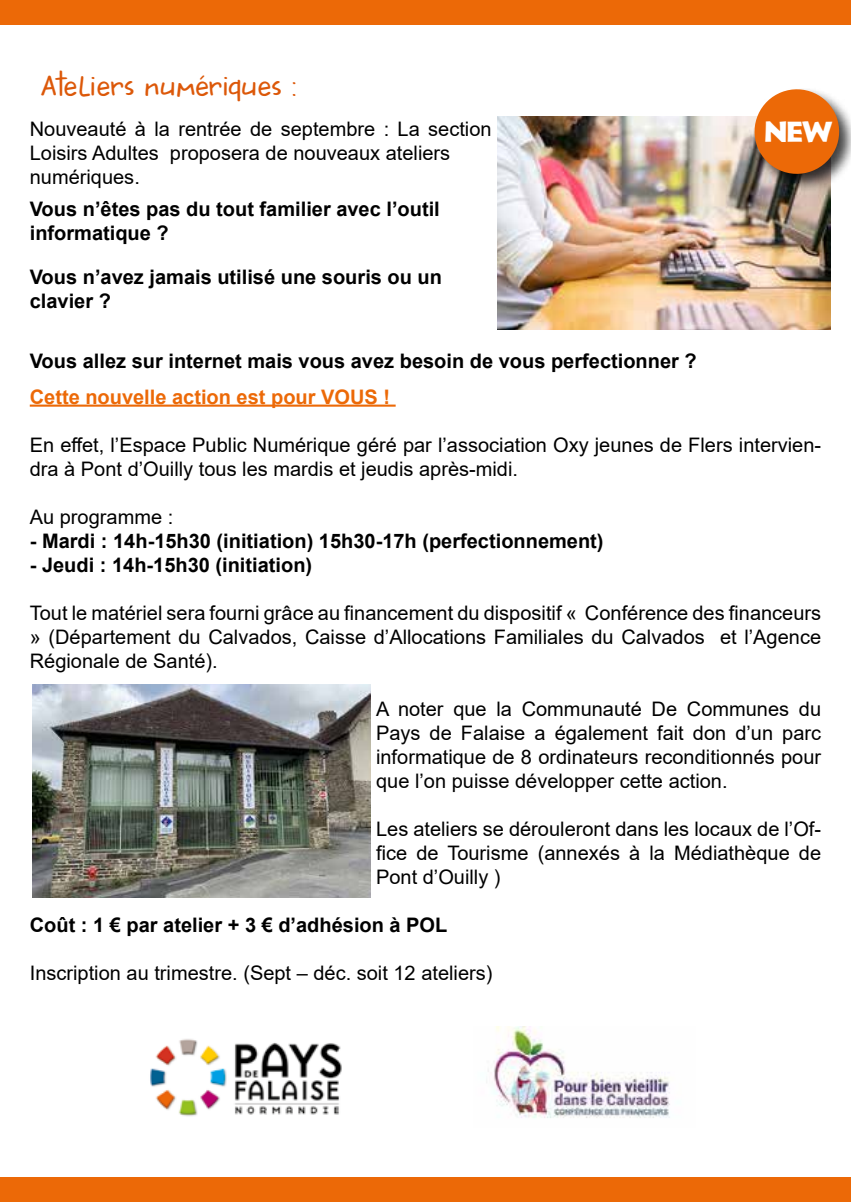
<style>
.page{position:relative;width:851px;height:1202px;background:#fff}
.page>*{position:absolute;margin:0;border:0;box-sizing:border-box;transform-origin:0 0}
.t1{font:30px "DK Buttered Toast";letter-spacing:-.04em;color:#dc5809}
.t2{font:26px "AI Neuland";color:#fff}
.t3{font:20px/24px "Arial";color:#000;text-align:justify}
.t4{font:700 20px/24px "Arial";color:#000}
.t5{font:700 20px "Arial";color:#ec6907}
</style>
<div class="page">
<div style="left:0;top:0;width:850px;height:24px;background:#ec6907"></div>
<div style="left:0;top:1178px;width:850px;height:24px;background:#ec6907"></div>
<hr style="left:30px;top:405px;width:365px;height:2px;background:#ec6907">
<img style="left:488px;top:1027px;width:182px;height:91px">
<img style="left:150px;top:1039px;width:192px;height:77px">
<img style="left:33px;top:684px;width:337px;height:214px">
<img style="left:498px;top:116px;width:332px;height:213px">
<div style="left:752px;top:87px;width:98px;height:106px;background:#000;opacity:.75"></div>
<svg style="left:748px;top:87px;width:96px;height:92px;background:#d47f40"></svg>
<h1 class="t1" style="left:40px;top:66px;width:259px">Ateliers numériques :</h1>
<p class="t3" style="left:30px;top:117px;width:463px">Nouveauté à la rentrée de septembre : La section</p>
<h2 class="t2" style="left:764px;top:119px;width:69px">NEW</h2>
<p class="t3" style="left:30px;top:141px;width:422px">Loisirs Adultes proposera de nouveaux ateliers numériques.</p>
<p class="t4" style="left:30px;top:198px;width:411px">Vous n’êtes pas du tout familier avec l’outil informatique ?</p>
<p class="t4" style="left:30px;top:266px;width:413px">Vous n’avez jamais utilisé une souris ou un clavier ?</p>
<p class="t4" style="left:30px;top:349px;width:668px">Vous allez sur internet mais vous avez besoin de vous perfectionner ?</p>
<p class="t5" style="left:30px;top:382px;width:362px">Cette nouvelle action est pour VOUS !</p>
<p class="t3" style="left:30px;top:432px;width:792px">En effet, l’Espace Public Numérique géré par l’association Oxy jeunes de Flers intervien&shy;dra à Pont d’Ouilly tous les mardis et jeudis après-midi.</p>
<p class="t3" style="left:30px;top:504px;width:145px">Au programme :</p>
<p class="t4" style="left:30px;top:529px;width:575px">- Mardi : 14h-15h30 (initiation) 15h30-17h (perfectionnement)</p>
<p class="t4" style="left:30px;top:553px;width:284px">- Jeudi : 14h-15h30 (initiation)</p>
<p class="t3" style="left:30px;top:600px;width:792px">Tout le matériel sera fourni grâce au financement du dispositif « Conférence des financeurs » (Département du Calvados, Caisse d’Allocations Familiales du Calvados et l’Agence Régionale de Santé).</p>
<p class="t3" style="left:376px;top:696px;width:446px">A noter que la Communauté De Communes du Pays de Falaise a également fait don d’un parc informatique de 8 ordinateurs reconditionnés pour que l’on puisse développer cette action.</p>
<p class="t3" style="left:376px;top:816px;width:446px">Les ateliers se dérouleront dans les locaux de l’Of&shy;fice de Tourisme (annexés à la Médiathèque de Pont d’Ouilly )</p>
<p class="t4" style="left:30px;top:913px;width:419px">Coût : 1 € par atelier + 3 € d’adhésion à POL</p>
<p class="t3" style="left:30px;top:960px;width:464px">Inscription au trimestre. (Sept – déc. soit 12 ateliers)</p>
</div>
